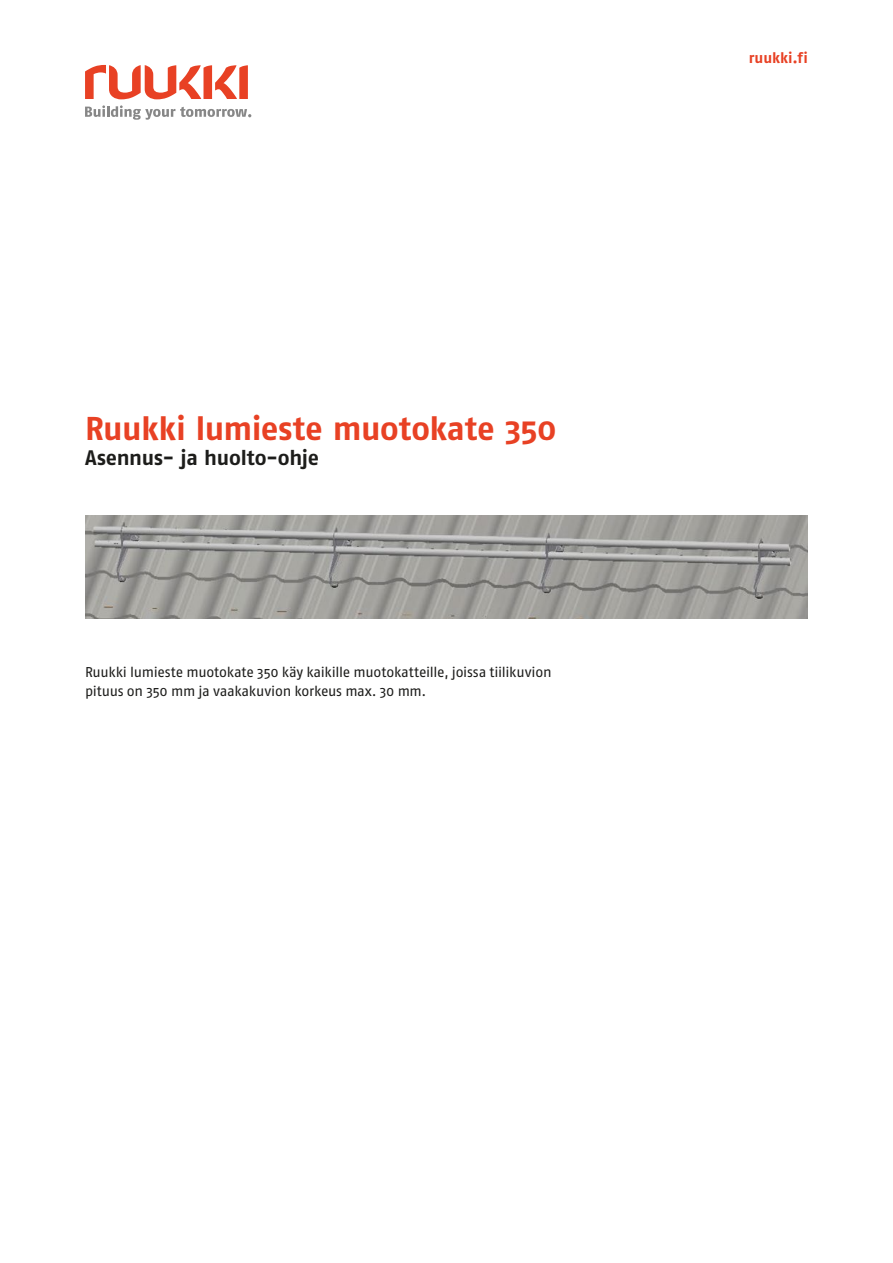
<style>
.page{position:relative;width:893px;height:1263px;background:#fff}
.page>*{position:absolute;margin:0;border:0;box-sizing:border-box;transform-origin:0 0}
.t1{font:700 33px "Fago OT";letter-spacing:-.015em;color:#e84124}
.t2{font:700 21px "Fago OT";letter-spacing:-.01em;color:#1d1d1b}
.t3{font:700 15px "Fago OT";letter-spacing:.005em;color:#e84124}
.Body_text{font:14.25px "Fago OT";letter-spacing:-.02em;color:#1d1d1b}
</style>
<div class="page">
<svg style="left:85px;top:105px;width:166px;height:15px"></svg>
<svg style="left:85px;top:65px;width:163px;height:34px"></svg>
<img style="left:85px;top:515px;width:723px;height:103px">
<p class="t1" style="left:85px;top:408px;width:473px">Ruukki lumieste muotokate 350</p>
<p class="t2" style="left:85px;top:445px;width:236px">Asennus- ja huolto-ohje</p>
<p class="Body_text" style="left:85px;top:663px;width:468px">Ruukki lumieste muotokate 350 käy kaikille muotokatteille, joissa tiilikuvion</p>
<p class="Body_text" style="left:85px;top:683px;width:343px">pituus on 350 mm ja vaakakuvion korkeus max. 30 mm.</p>
<p class="t3" style="left:749px;top:49px;width:61px">ruukki.fi</p>
</div>
